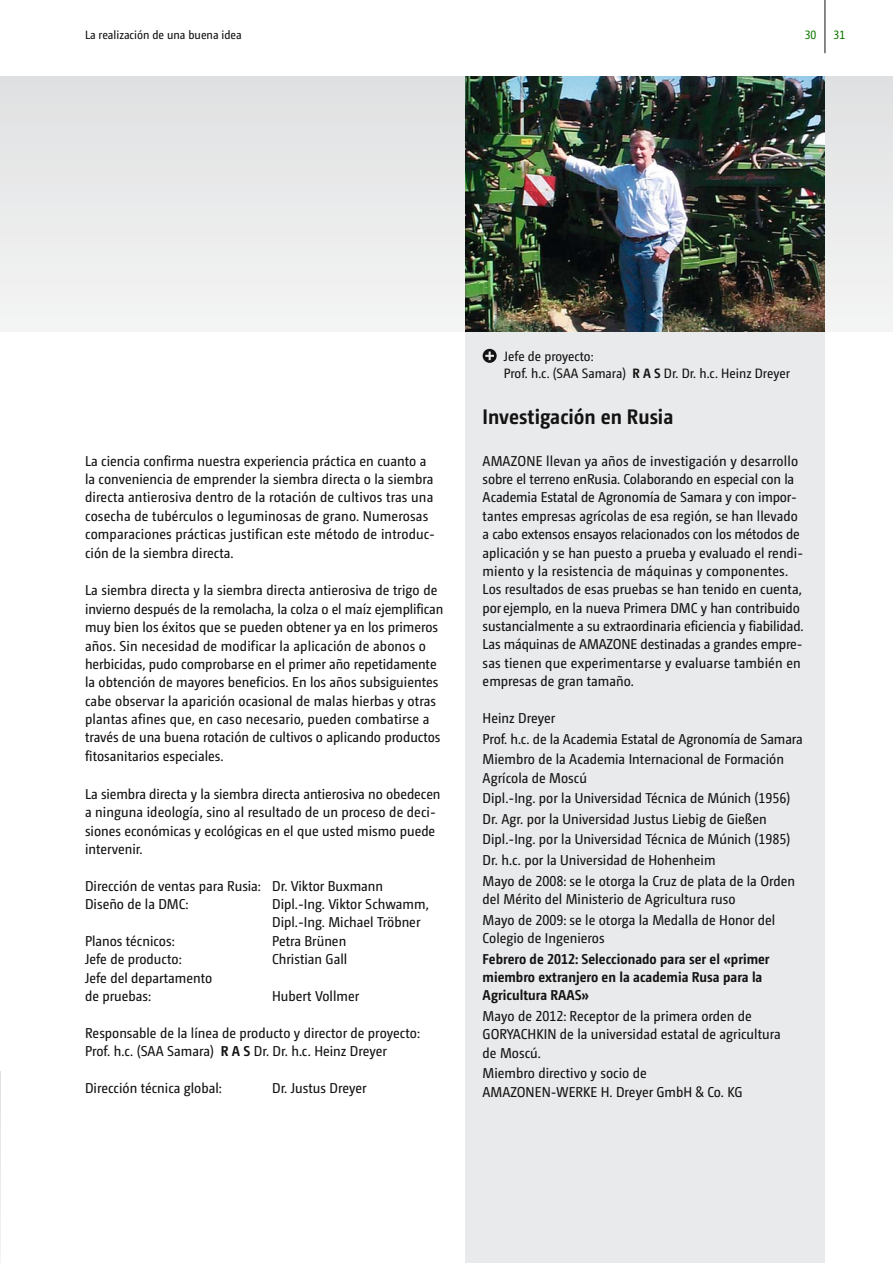
<style>
.page{position:relative;width:893px;height:1263px;background:#fff}
.page>*{position:absolute;margin:0;border:0;box-sizing:border-box;transform-origin:0 0}
.t1{font:700 21px "Camingo Dos Pro S Cd";color:#141314}
.t2{font:14.25px/18.5px "Camingo Dos Pro S Cd";color:#141314}
.t3{font:700 14.25px/18.5px "Camingo Dos Pro S Cd";color:#141314}
.t4{font:13.5px/17px "Camingo Dos Pro S Cd";color:#141314}
.t5{font:12px "Camingo Dos Pro S Cd";color:#141314}
.t6{font:12px "Camingo Dos Pro S Cd";color:#137904}
.s1{font-weight:700}
</style>
<div class="page">
<div style="left:0;top:77px;width:893px;height:255px;background:#eaebeb"></div>
<div style="left:466px;top:77px;width:359px;height:1186px;background:#e9eaeb"></div>
<img style="left:0;top:1071px;width:1px;height:192px">
<img style="left:466px;top:77px;width:359px;height:255px">
<hr style="left:825px;top:0;width:1px;height:53px;background:#141314">
<svg style="left:483px;top:349px;width:14px;height:14px"></svg>
<p class="t5" style="left:85px;top:30px;width:158px">La realización de una buena idea</p>
<p class="t6" style="left:805px;top:30px;width:13px">30</p>
<p class="t6" style="left:833px;top:30px;width:13px">31</p>
<p class="t2" style="left:85px;top:453px;width:352px">La ciencia confirma nuestra experiencia práctica en cuanto a la conveniencia de emprender la siembra directa o la siembra directa antierosiva dentro de la rotación de cultivos tras una cosecha de tubérculos o leguminosas de grano. Numerosas comparaciones prácticas justifican este método de introduc&shy;ción de la siembra directa.</p>
<p class="t2" style="left:85px;top:582px;width:360px">La siembra directa y la siembra directa antierosiva de trigo de invierno después de la remolacha, la colza o el maíz ejemplifican muy bien los éxitos que se pueden obtener ya en los primeros años. Sin necesidad de modificar la aplicación de abonos o herbicidas, pudo comprobarse en el primer año repetidamente la obtención de mayores beneficios. En los años subsiguientes cabe observar la aparición ocasional de malas hierbas y otras plantas afines que, en caso necesario, pueden combatirse a través de una buena rotación de cultivos o aplicando productos fitosanitarios especiales.</p>
<p class="t2" style="left:85px;top:786px;width:357px">La siembra directa y la siembra directa antierosiva no obedecen a ninguna ideología, sino al resultado de un proceso de deci&shy;siones económicas y ecológicas en el que usted mismo puede intervenir.</p>
<p class="t2" style="left:85px;top:877px;width:300px">Dirección de ventas para Rusia: Dr. Viktor Buxmann<br>Diseño de la DMC:</p>
<p class="t2" style="left:272px;top:896px;width:158px">Dipl.-Ing. Viktor Schwamm,<br>Dipl.-Ing. Michael Tröbner</p>
<p class="t2" style="left:85px;top:933px;width:91px">Planos técnicos:</p>
<p class="t2" style="left:272px;top:933px;width:76px">Petra Brünen</p>
<p class="t2" style="left:85px;top:951px;width:98px">Jefe de producto:</p>
<p class="t2" style="left:272px;top:951px;width:77px">Christian Gall</p>
<p class="t2" style="left:85px;top:969px;width:129px">Jefe del departamento de pruebas:</p>
<p class="t2" style="left:272px;top:988px;width:88px">Hubert Vollmer</p>
<p class="t2" style="left:85px;top:1024px;width:336px">Responsable de la línea de producto y director de proyecto:<br>Prof. h.c. (SAA Samara) <span class="s1">R A S</span> Dr. Dr. h.c. Heinz Dreyer</p>
<p class="t2" style="left:85px;top:1080px;width:138px">Dirección técnica global:</p>
<p class="t2" style="left:272px;top:1080px;width:96px">Dr. Justus Dreyer</p>
<p class="t4" style="left:504px;top:348px;width:288px">Jefe de proyecto:<br>Prof. h.c. (SAA Samara) <span class="s1">R A S</span> Dr. Dr. h.c. Heinz Dreyer</p>
<h1 class="t1" style="left:483px;top:408px;width:192px">Investigación en Rusia</h1>
<p class="t2" style="left:483px;top:453px;width:323px">AMAZONE llevan ya años de investigación y desarrollo sobre el terreno enRusia. Colaborando en especial con la Academia Estatal de Agronomía de Samara y con impor&shy;tantes empresas agrícolas de esa región, se han llevado a cabo extensos ensayos relacionados con los métodos de aplicación y se han puesto a prueba y evaluado el rendi&shy;miento y la resistencia de máquinas y componentes.<br>Los resultados de esas pruebas se han tenido en cuenta, por ejemplo, en la nueva Primera DMC y han contribuido sustancialmente a su extraordinaria eficiencia y fiabilidad.<br>Las máquinas de AMAZONE destinadas a grandes empre&shy;sas tienen que experimentarse y evaluarse también en empresas de gran tamaño.</p>
<p class="t2" style="left:483px;top:709px;width:322px;line-height:20.5px">Heinz Dreyer<br>Prof. h.c. de la Academia Estatal de Agronomía de Samara<br>Miembro de la Academia Internacional de Formación</p>
<p class="t2" style="left:483px;top:768px;width:314px;line-height:20.5px">Agrícola de Moscú<br>Dipl.-Ing. por la Universidad Técnica de Múnich (1956)<br>Dr. Agr. por la Universidad Justus Liebig de Gießen Dipl.-Ing. por la Universidad Técnica de Múnich (1985)<br>Dr. h.c. por la Universidad de Hohenheim<br>Mayo de 2008: se le otorga la Cruz de plata de la Orden</p>
<p class="t2" style="left:483px;top:890px;width:294px;line-height:20.5px">del Mérito del Ministerio de Agricultura ruso<br>Mayo de 2009: se le otorga la Medalla de Honor del</p>
<p class="t2" style="left:483px;top:930px;width:123px">Colegio de Ingenieros</p>
<p class="t3" style="left:483px;top:950px;width:288px">Febrero de 2012: Seleccionado para ser el «primer miembro extranjero en la academia Rusa para la<br>Agricultura RAAS»</p>
<p class="t2" style="left:483px;top:1008px;width:300px">Mayo de 2012: Receptor de la primera orden de<br>GORYACHKIN de la universidad estatal de agricultura de Moscú.</p>
<p class="t2" style="left:483px;top:1065px;width:261px">Miembro directivo y socio de<br>AMAZONEN-WERKE H. Dreyer GmbH &amp; Co. KG</p>
</div>
